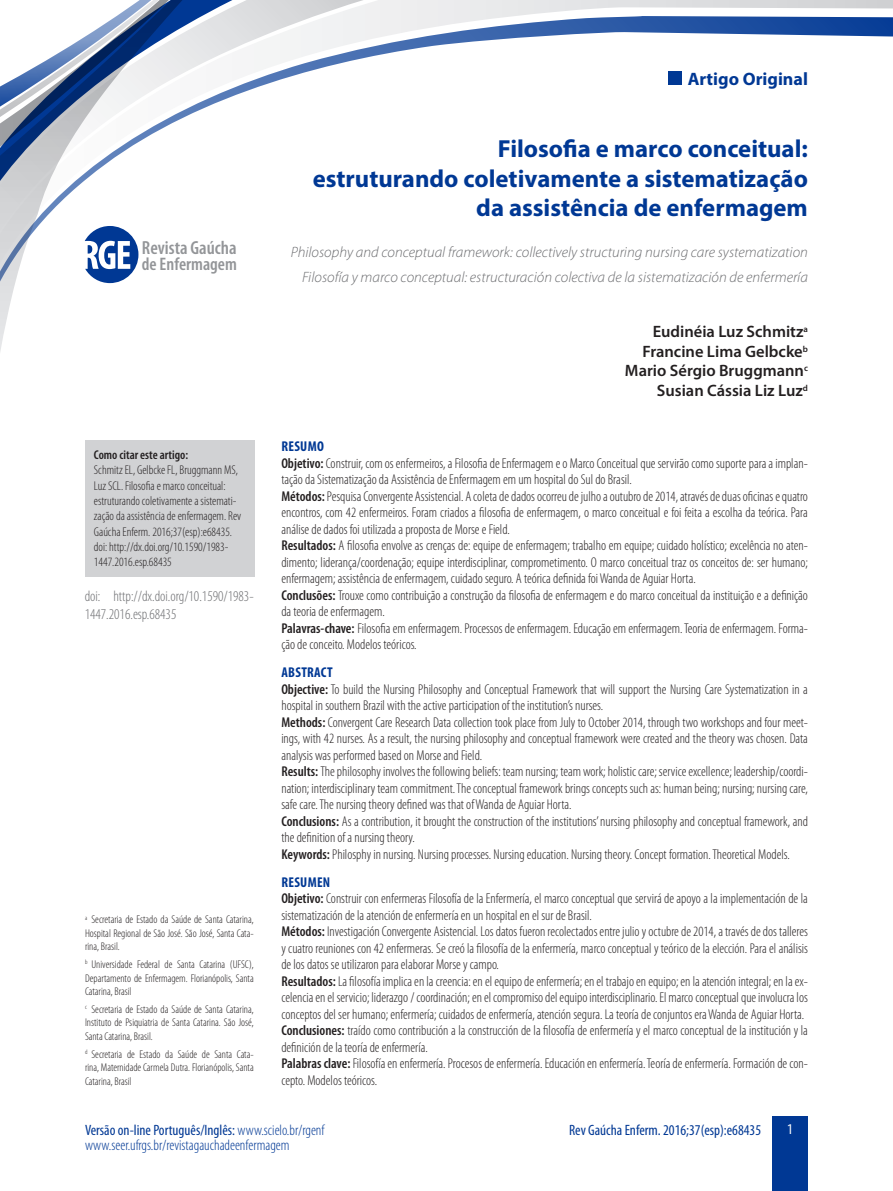
<style>
.page{position:relative;width:893px;height:1191px;background:#fff}
.page>*{position:absolute;margin:0;border:0;box-sizing:border-box;transform-origin:0 0}
.título1{font:700 24.75px/29.7px "Myriad Pro";color:#003894;text-align:right}
.t1{font:600 condensed 19.05px "Myriad Pro";color:#939598}
.t2{font:600 condensed 18.15px "Myriad Pro";color:#939598}
.t3{font:700 18px "Myriad Pro";color:#003894}
.autores{font:600 16.5px "Myriad Pro";color:#231f20}
.título2{font:italic 300 15px "Myriad Pro";color:#6c6d70}
.t4{font:condensed 15px "Myriad Pro";color:#003894}
.DOI{font:300 condensed 15px/18px "Myriad Pro";color:#6c6d70}
.t5{font:300 condensed 15px "Myriad Pro";color:#003894}
.t6{font:condensed 15px "Myriad Pro";color:#fff}
.resumo_texto{font:300 condensed 14.25px/16.5px "Myriad Pro";color:#231f20}
.resumo_título{font:700 condensed 14.25px "Myriad Pro";letter-spacing:.02em;color:#003894}
.como_citar_texto{font:300 condensed 12.75px/15.3px "Myriad Pro";color:#231f20}
.como_citar_título{font:600 condensed 12.75px "Myriad Pro";color:#231f20}
.rodapé{font:300 condensed 11.25px/13.5px "Myriad Pro";color:#231f20;text-align:justify}
.s1{font-weight:600}
.s2{font-weight:300}
</style>
<div class="page">
<div style="left:772px;top:1116px;width:36px;height:75px;background:#003894"></div>
<svg style="left:202px;top:0;width:691px;height:109px"></svg>
<svg style="left:0;top:0;width:202px;height:441px"></svg>
<svg style="left:85px;top:226px;width:53px;height:57px"></svg>
<div style="left:668px;top:72px;width:14px;height:13px;background:#003894"></div>
<div style="left:85px;top:441px;width:169px;height:136px;background:#d1d2d4"></div>
<h2 class="t1" style="left:142px;top:237px;width:96px">Revista Gaúcha</h2>
<p class="t2" style="left:142px;top:254px;width:96px">de Enfermagem</p>
<p class="como_citar_título" style="left:94px;top:448px;width:96px">Como citar este artigo:</p>
<p class="como_citar_texto" style="left:94px;top:463px;width:149px">Schmitz EL, Gelbcke FL, Bruggmann MS, Luz SCL. Filosofia e marco conceitual: estruturando coletivamente a sistemati&shy;zação da assistência de enfermagem. Rev Gaúcha Enferm. 2016;37(esp):e68435. doi: http://dx.doi.org/10.1590/1983- 1447.2016.esp.68435</p>
<p class="DOI" style="left:85px;top:587px;width:171px">doi: http://dx.doi.org/10.1590/1983-<br>1447.2016.esp.68435</p>
<p class="rodapé" style="left:85px;top:913px;width:170px"><sup>a</sup> Secretaria de Estado da Saúde de Santa Catarina, Hospital Regional de São José. São José, Santa Cata&shy;rina, Brasil.</p>
<p class="rodapé" style="left:85px;top:958px;width:170px"><sup>b</sup> Universidade Federal de Santa Catarina (UFSC), Departamento de Enfermagem. Florianópolis, Santa Catarina, Brasil</p>
<p class="rodapé" style="left:85px;top:1002px;width:170px"><sup>c</sup> Secretaria de Estado da Saúde de Santa Catarina, Instituto de Psiquiatria de Santa Catarina. São José, Santa Catarina, Brasil.</p>
<p class="rodapé" style="left:85px;top:1047px;width:170px"><sup>d</sup> Secretaria de Estado da Saúde de Santa Cata&shy;rina, Maternidade Carmela Dutra. Florianópolis, Santa Catarina, Brasil</p>
<p class="t3" style="left:688px;top:67px;width:122px">Artigo Original</p>
<p class="título1" style="left:313px;top:133px;width:497px">Filosofia e marco conceitual:<br>estruturando coletivamente a sistematização da assistência de enfermagem</p>
<p class="título2" style="left:291px;top:244px;width:519px">Philosophy and conceptual framework: collectively structuring nursing care systematization</p>
<p class="título2" style="left:302px;top:269px;width:507px">Filosofía y marco conceptual: estructuración colectiva de la sistematización de enfermería</p>
<p class="autores" style="left:653px;top:322px;width:157px">Eudinéia Luz Schmitz<sup>a</sup></p>
<p class="autores" style="left:642px;top:342px;width:167px">Francine Lima Gelbcke<sup>b</sup></p>
<p class="autores" style="left:625px;top:361px;width:184px">Mario Sérgio Bruggmann<sup>c</sup></p>
<p class="autores" style="left:657px;top:381px;width:153px">Susian Cássia Liz Luz<sup>d</sup></p>
<p class="resumo_título" style="left:281px;top:439px;width:44px">RESUMO</p>
<p class="resumo_texto" style="left:281px;top:455px;width:528px"><span class="s1">Objetivo:</span> Construir, com os enfermeiros, a Filosofia de Enfermagem e o Marco Conceitual que servirão como suporte para a implan&shy;tação da Sistematização da Assistência de Enfermagem em um hospital do Sul do Brasil.</p>
<p class="resumo_texto" style="left:281px;top:488px;width:528px;text-align:justify"><span class="s1">Métodos:</span> Pesquisa Convergente Assistencial. A coleta de dados ocorreu de julho a outubro de 2014, através de duas oficinas e quatro encontros, com 42 enfermeiros. Foram criados a filosofia de enfermagem, o marco conceitual e foi feita a escolha da teórica. Para análise de dados foi utilizada a proposta de Morse e Field.</p>
<p class="resumo_texto" style="left:281px;top:538px;width:528px;text-align:justify"><span class="s1">Resultados:</span> A filosofia envolve as crenças de: equipe de enfermagem; trabalho em equipe; cuidado holístico; excelência no aten&shy;dimento; liderança/coordenação; equipe interdisciplinar, comprometimento. O marco conceitual traz os conceitos de: ser humano; enfermagem; assistência de enfermagem, cuidado seguro. A teórica definida foi Wanda de Aguiar Horta.</p>
<p class="resumo_texto" style="left:281px;top:587px;width:528px"><span class="s1">Conclusões:</span> Trouxe como contribuição a construção da filosofia de enfermagem e do marco conceitual da instituição e a definição da teoria de enfermagem.</p>
<p class="resumo_texto" style="left:281px;top:620px;width:528px"><span class="s1">Palavras-chave:</span> Filosofia em enfermagem. Processos de enfermagem. Educação em enfermagem. Teoria de enfermagem. Forma&shy;ção de conceito. Modelos teóricos.</p>
<p class="resumo_título" style="left:281px;top:664px;width:53px">ABSTRACT</p>
<p class="resumo_texto" style="left:281px;top:681px;width:528px"><span class="s1">Objective:</span> To build the Nursing Philosophy and Conceptual Framework that will support the Nursing Care Systematization in a hospital in southern Brazil with the active participation of the institution’s nurses.</p>
<p class="resumo_texto" style="left:281px;top:714px;width:528px;text-align:justify"><span class="s1">Methods:</span> Convergent Care Research Data collection took place from July to October 2014, through two workshops and four meet&shy;ings, with 42 nurses. As a result, the nursing philosophy and conceptual framework were created and the theory was chosen. Data analysis was performed based on Morse and Field.</p>
<p class="resumo_texto" style="left:281px;top:763px;width:528px;text-align:justify"><span class="s1">Results:</span> The philosophy involves the following beliefs: team nursing; team work; holistic care; service excellence; leadership/coordi&shy;nation; interdisciplinary team commitment. The conceptual framework brings concepts such as: human being; nursing; nursing care, safe care. The nursing theory defined was that of Wanda de Aguiar Horta.</p>
<p class="resumo_texto" style="left:281px;top:813px;width:528px"><span class="s1">Conclusions:</span> As a contribution, it brought the construction of the institutions’ nursing philosophy and conceptual framework, and the definition of a nursing theory.</p>
<p class="resumo_texto" style="left:281px;top:846px;width:510px"><span class="s1">Keywords:</span> Philosphy in nursing. Nursing processes. Nursing education. Nursing theory. Concept formation. Theoretical Models.</p>
<p class="resumo_título" style="left:281px;top:874px;width:50px">RESUMEN</p>
<p class="resumo_texto" style="left:281px;top:890px;width:528px"><span class="s1">Objetivo:</span> Construir con enfermeras Filosofía de la Enfermería, el marco conceptual que servirá de apoyo a la implementación de la sistematización de la atención de enfermería en un hospital en el sur de Brasil.</p>
<p class="resumo_texto" style="left:281px;top:923px;width:528px;text-align:justify"><span class="s1">Métodos:</span> Investigación Convergente Asistencial. Los datos fueron recolectados entre julio y octubre de 2014, a través de dos talleres y cuatro reuniones con 42 enfermeras. Se creó la filosofía de la enfermería, marco conceptual y teórico de la elección. Para el análisis de los datos se utilizaron para elaborar Morse y campo.</p>
<p class="resumo_texto" style="left:281px;top:973px;width:528px;text-align:justify"><span class="s1">Resultados:</span> La filosofía implica en la creencia: en el equipo de enfermería; en el trabajo en equipo; en la atención integral; en la ex&shy;celencia en el servicio; liderazgo / coordinación; en el compromiso del equipo interdisciplinario. El marco conceptual que involucra los conceptos del ser humano; enfermería; cuidados de enfermería, atención segura. La teoría de conjuntos era Wanda de Aguiar Horta.</p>
<p class="resumo_texto" style="left:281px;top:1022px;width:528px"><span class="s1">Conclusiones:</span> traído como contribución a la construcción de la filosofía de enfermería y el marco conceptual de la institución y la definición de la teoría de enfermería.</p>
<p class="resumo_texto" style="left:281px;top:1055px;width:528px"><span class="s1">Palabras clave:</span> Filosofía en enfermería. Procesos de enfermería. Educación en enfermería. Teoría de enfermería. Formación de con&shy;cepto. Modelos teóricos.</p>
<p class="t4" style="left:85px;top:1122px;width:241px">Versão on-line Português/Inglês: <span class="s2">www.scielo.br/rgenf</span></p>
<p class="t4" style="left:569px;top:1122px;width:194px">Rev Gaúcha Enferm. 2016;37(esp):e68435</p>
<p class="t6" style="left:787px;top:1121px;width:7px">1</p>
<p class="t5" style="left:85px;top:1137px;width:206px">www.seer.ufrgs.br/revistagauchadeenfermagem</p>
</div>
